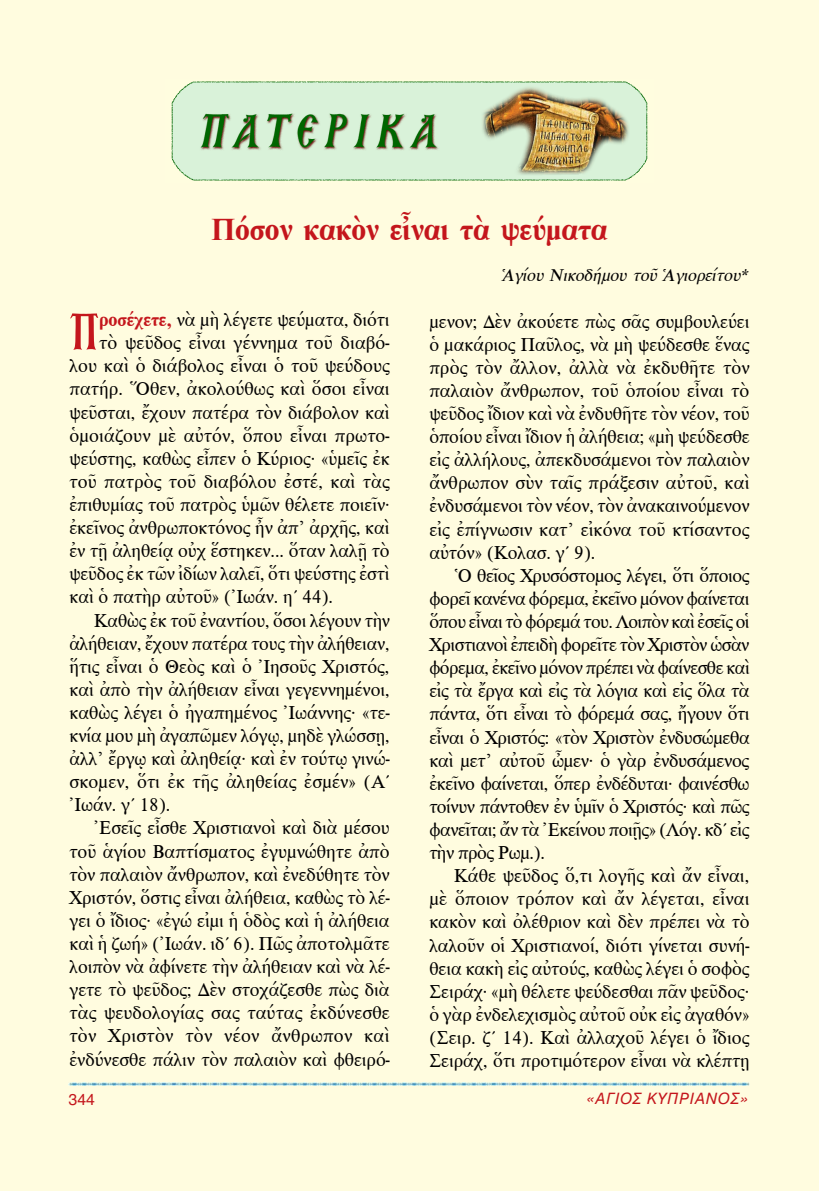
<style>
.page{position:relative;width:819px;height:1191px;background:#fffcdf}
.page>*{position:absolute;margin:0;border:0;box-sizing:border-box;transform-origin:0 0}
.t1{font:52.15px "BYZIMAK";color:#c4161c}
.t2{font:31.5px "SK Alice Pol Uni W Bold";color:#c4161c}
.t3{font:19.25px/23.1px "SK Alice Pol Uni W";color:#000;text-align:justify}
.t4{font:19.25px "SK Alice Pol Uni W";letter-spacing:.02em;color:#000}
.t5{font:17.5px "SK Alice Pol Uni W Italic";color:#000}
.t6{font:15.75px "CTOS Helvetica Oblique Test 1";color:#c4161c}
.t7{font:15.75px "CTOS Helvetica Regular Test 1";color:#c4161c}
.s1{font-family:"SK Alice Pol Uni W Bold";color:#c4161c}
.s2{font-family:"Times New Roman"}
</style>
<div class="page">
<img style="left:69px;top:1082px;width:680px;height:3px">
<img style="left:166px;top:79px;width:487px;height:104px">
<h2 class="t2" style="left:211px;top:210px;width:397px">Πόσον κακὸν εἶναι τὰ ψεύματα</h2>
<p class="t5" style="left:503px;top:264px;width:248px">Ἁγίου Νικοδήμου τοῦ Ἁγιορείτου*</p>
<h1 class="t1" style="left:69px;top:300px;width:31px">Π</h1>
<p class="t3" style="left:99px;top:308px;width:292px"><span class="s1">ροσέχετε,</span> νὰ μὴ λέγετε ψεύματα, διότι</p>
<p class="t3" style="left:99px;top:331px;width:292px">τὸ ψεῦδος εἶναι γέννημα τοῦ διαβό-</p>
<p class="t3" style="left:69px;top:354px;width:322px">λου καὶ ὁ διάβολος εἶναι ὁ τοῦ ψεύδους</p>
<p class="t3" style="left:69px;top:377px;width:322px">πατήρ. Ὅθεν, ἀκολούθως καὶ ὅσοι εἶναι</p>
<p class="t3" style="left:69px;top:400px;width:321px">ψεῦσται, ἔχουν πατέρα τὸν διάβολον καὶ</p>
<p class="t3" style="left:69px;top:423px;width:321px">ὁμοιάζουν μὲ αὐτόν, ὅπου εἶναι πρωτο-</p>
<p class="t3" style="left:69px;top:446px;width:321px">ψεύστης, καθὼς εἶπεν ὁ Κύριος· «ὑμεῖς ἐκ</p>
<p class="t3" style="left:69px;top:469px;width:322px">τοῦ πατρὸς τοῦ διαβόλου ἐστέ, καὶ τὰς</p>
<p class="t3" style="left:69px;top:492px;width:321px">ἐπιθυμίας τοῦ πατρὸς ὑμῶν θέλετε ποιεῖν·</p>
<p class="t3" style="left:69px;top:516px;width:321px">ἐκεῖνος ἀνθρωποκτόνος ἦν ἀπ<span class="s2">’</span> ἀρχῆς, καὶ</p>
<p class="t3" style="left:69px;top:539px;width:321px">ἐν τῇ ἀληθείᾳ οὐχ ἕστηκεν... ὅταν λαλῇ τὸ</p>
<p class="t3" style="left:69px;top:562px;width:321px">ψεῦδος ἐκ τῶν ἰδίων λαλεῖ, ὅτι ψεύστης ἐστὶ</p>
<p class="t3" style="left:69px;top:585px;width:265px">καὶ ὁ πατὴρ αὐτοῦ» (Ἰωάν. η΄ 44).</p>
<p class="t3" style="left:94px;top:608px;width:297px">Καθὼς ἐκ τοῦ ἐναντίου, ὅσοι λέγουν τὴν</p>
<p class="t3" style="left:69px;top:631px;width:321px">ἀλήθειαν, ἔχουν πατέρα τους τὴν ἀλήθειαν,</p>
<p class="t3" style="left:69px;top:654px;width:321px">ἥτις εἶναι ὁ Θεὸς καὶ ὁ Ἰησοῦς Χριστός,</p>
<p class="t3" style="left:69px;top:677px;width:321px">καὶ ἀπὸ τὴν ἀλήθειαν εἶναι γεγεννημένοι,</p>
<p class="t3" style="left:69px;top:700px;width:321px">καθὼς λέγει ὁ ἠγαπημένος Ἰωάννης· «τε-</p>
<p class="t3" style="left:69px;top:723px;width:321px">κνία μου μὴ ἀγαπῶμεν λόγῳ, μηδὲ γλώσσῃ,</p>
<p class="t3" style="left:69px;top:747px;width:321px">ἀλλ<span class="s2">’</span> ἔργῳ καὶ ἀληθείᾳ· καὶ ἐν τούτῳ γινώ-</p>
<p class="t3" style="left:69px;top:770px;width:322px">σκομεν, ὅτι ἐκ τῆς ἀληθείας ἐσμέν» (Α΄</p>
<p class="t3" style="left:69px;top:793px;width:102px">Ἰωάν. γ΄ 18).</p>
<p class="t3" style="left:94px;top:816px;width:297px">Ἐσεῖς εἶσθε Χριστιανοὶ καὶ διὰ μέσου</p>
<p class="t3" style="left:69px;top:839px;width:321px">τοῦ ἁγίου Βαπτίσματος ἐγυμνώθητε ἀπὸ</p>
<p class="t3" style="left:69px;top:862px;width:321px">τὸν παλαιὸν ἄνθρωπον, καὶ ἐνεδύθητε τὸν</p>
<p class="t3" style="left:69px;top:885px;width:321px">Χριστόν, ὅστις εἶναι ἀλήθεια, καθὼς τὸ λέ-</p>
<p class="t3" style="left:69px;top:908px;width:321px">γει ὁ ἴδιος· «ἐγώ εἰμι ἡ ὁδὸς καὶ ἡ ἀλήθεια</p>
<p class="t3" style="left:69px;top:931px;width:321px">καὶ ἡ ζωή» (Ἰωάν. ιδ΄ 6). Πῶς ἀποτολμᾶτε</p>
<p class="t3" style="left:69px;top:954px;width:321px">λοιπὸν νὰ ἀφίνετε τὴν ἀλήθειαν καὶ νὰ λέ-</p>
<p class="t3" style="left:69px;top:978px;width:321px">γετε τὸ ψεῦδος; Δὲν στοχάζεσθε πὼς διὰ</p>
<p class="t3" style="left:69px;top:1001px;width:322px">τὰς ψευδολογίας σας ταύτας ἐκδύνεσθε</p>
<p class="t4" style="left:69px;top:1023px;width:321px">τὸν Χριστὸν τὸν νέον ἄνθρωπον καὶ</p>
<p class="t3" style="left:69px;top:1047px;width:321px">ἐνδύνεσθε πάλιν τὸν παλαιὸν καὶ φθειρό-</p>
<p class="t3" style="left:429px;top:309px;width:322px">μενον; Δὲν ἀκούετε πὼς σᾶς συμβουλεύει ὁ μακάριος Παῦλος, νὰ μὴ ψεύδεσθε ἕνας πρὸς τὸν ἄλλον, ἀλλὰ νὰ ἐκδυθῆτε τὸν παλαιὸν ἄνθρωπον, τοῦ ὁποίου εἶναι τὸ ψεῦδος ἴδιον καὶ νὰ ἐνδυθῆτε τὸν νέον, τοῦ ὁποίου εἶναι ἴδιον ἡ ἀλήθεια; «μὴ ψεύδεσθε εἰς ἀλλήλους, ἀπεκδυσάμενοι τὸν παλαιὸν ἄνθρωπον σὺν ταῖς πράξεσιν αὐτοῦ, καὶ ἐνδυσάμενοι τὸν νέον, τὸν ἀνακαινούμενον εἰς ἐπίγνωσιν κατ<span class="s2">’</span> εἰκόνα τοῦ κτίσαντος αὐτόν» (Κολασ. γ΄ 9).</p>
<p class="t3" style="left:429px;top:563px;width:322px;text-indent:25px">Ὁ θεῖος Χρυσόστομος λέγει, ὅτι ὅποιος φορεῖ κανένα φόρεμα, ἐκεῖνο μόνον φαίνεται ὅπου εἶναι τὸ φόρεμά του. Λοιπὸν καὶ ἐσεῖς οἱ Χριστιανοὶ ἐπειδὴ φορεῖτε τὸν Χριστὸν ὡσὰν φόρεμα, ἐκεῖνο μόνον πρέπει νὰ φαίνεσθε καὶ εἰς τὰ ἔργα καὶ εἰς τὰ λόγια καὶ εἰς ὅλα τὰ πάντα, ὅτι εἶναι τὸ φόρεμά σας, ἤγουν ὅτι εἶναι ὁ Χριστός: «τὸν Χριστὸν ἐνδυσώμεθα καὶ μετ<span class="s2">’</span> αὐτοῦ ὦμεν· ὁ γὰρ ἐνδυσάμενος ἐκεῖνο φαίνεται, ὅπερ ἐνδέδυται· φαινέσθω τοίνυν πάντοθεν ἐν ὑμῖν ὁ Χριστός· καὶ πῶς φανεῖται; ἄν τὰ Ἐκείνου ποιῇς» (Λόγ. κδ΄ εἰς τὴν πρὸς Ρωμ.).</p>
<p class="t3" style="left:429px;top:864px;width:322px;text-indent:25px">Κάθε ψεῦδος ὅ,τι λογῆς καὶ ἄν εἶναι, μὲ ὅποιον τρόπον καὶ ἄν λέγεται, εἶναι κακὸν καὶ ὀλέθριον καὶ δὲν πρέπει νὰ τὸ λαλοῦν οἱ Χριστιανοί, διότι γίνεται συνή&shy;θεια κακὴ εἰς αὐτούς, καθὼς λέγει ὁ σοφὸς Σειράχ· «μὴ θέλετε ψεύδεσθαι πᾶν ψεῦδος· ὁ γὰρ ἐνδελεχισμὸς αὐτοῦ οὐκ εἰς ἀγαθόν» (Σειρ. ζ΄ 14). Καὶ ἀλλαχοῦ λέγει ὁ ἴδιος Σειράχ, ὅτι προτιμότερον εἶναι νὰ κλέπτῃ</p>
<p class="t7" style="left:69px;top:1090px;width:28px">344</p>
<p class="t6" style="left:586px;top:1089px;width:164px">«Ἅγιος Κυπριανὸς»</p>
</div>
